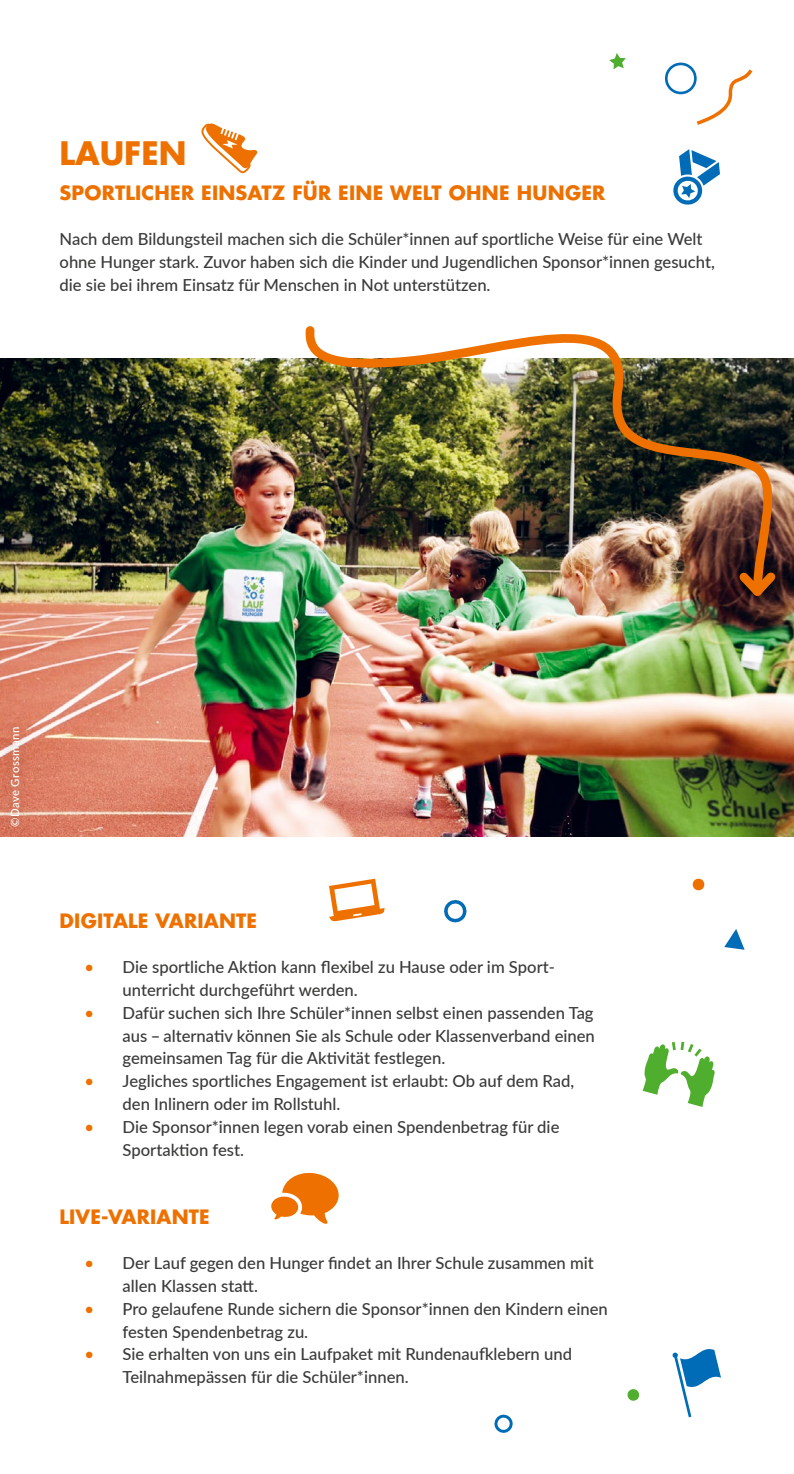
<style>
.page{position:relative;width:794px;height:1474px;background:#fff}
.page>*{position:absolute;margin:0;border:0;box-sizing:border-box;transform-origin:0 0}
.t1{font:700 31.5px "Futura Std";color:#ee7100}
.t2{font:700 19.25px "Futura Std";letter-spacing:.01em;color:#ee7100}
.t3{font:500 16.62px/22.8px "Lato";color:#3a3a39}
.t4{font:500 11.38px "Lato";letter-spacing:.03em;color:#fff}
.s1{color:#ee7100}
</style>
<div class="page">
<img style="left:0;top:359px;width:794px;height:478px">
<img style="left:302px;top:326px;width:492px;height:274px">
<svg style="left:731px;top:564px;width:52px;height:40px;background:#602d12"></svg>
<svg style="left:444px;top:900px;width:23px;height:21px"></svg>
<svg style="left:692px;top:878px;width:13px;height:13px"></svg>
<svg style="left:724px;top:929px;width:20px;height:20px"></svg>
<svg style="left:642px;top:1041px;width:73px;height:65px"></svg>
<svg style="left:609px;top:53px;width:17px;height:17px"></svg>
<svg style="left:665px;top:63px;width:88px;height:62px"></svg>
<svg style="left:673px;top:149px;width:47px;height:56px"></svg>
<svg style="left:201px;top:123px;width:57px;height:50px"></svg>
<svg style="left:627px;top:1389px;width:13px;height:12px"></svg>
<svg style="left:494px;top:1414px;width:19px;height:19px"></svg>
<svg style="left:672px;top:1349px;width:49px;height:68px"></svg>
<svg style="left:329px;top:878px;width:56px;height:44px"></svg>
<div style="left:0;top:714px;width:32px;height:125px;background:#3a3a39;opacity:.3"></div>
<svg style="left:271px;top:1172px;width:68px;height:51px"></svg>
<h1 class="t1" style="left:60px;top:133px;width:128px">LAUFEN</h1>
<p class="t2" style="left:60px;top:180px;width:547px">SPORTLICHER EINSATZ FÜR EINE WELT OHNE HUNGER</p>
<p class="t3" style="left:60px;top:227px;width:657px">Nach dem Bildungsteil machen sich die Schüler*innen auf sportliche Weise für eine Welt ohne Hunger stark. Zuvor haben sich die Kinder und Jugendlichen Sponsor*innen gesucht, die sie bei ihrem Einsatz für Menschen in Not unterstützen.</p>
<p class="t4" style="left:7px;top:827px;width:102px;rotate:-90deg">©Dave Grossmann</p>
<p class="t2" style="left:60px;top:908px;width:199px">DIGITALE VARIANTE</p>
<p class="t3" style="left:123px;top:955px;width:434px;text-indent:-38px"><span class="s1">•</span> Die sportliche Aktion kann flexibel zu Hause oder im Sport&shy;unterricht durchgeführt werden.</p>
<p class="t3" style="left:123px;top:1000px;width:474px;text-align:justify;text-indent:-38px"><span class="s1">•</span> Dafür suchen sich Ihre Schüler*innen selbst einen passenden Tag aus – alternativ können Sie als Schule oder Klassenverband einen gemeinsamen Tag für die Aktivität festlegen.</p>
<p class="t3" style="left:123px;top:1069px;width:453px;text-indent:-38px"><span class="s1">•</span> Jegliches sportliches Engagement ist erlaubt: Ob auf dem Rad, den Inlinern oder im Rollstuhl.</p>
<p class="t3" style="left:123px;top:1114px;width:438px;text-indent:-38px"><span class="s1">•</span> Die Sponsor*innen legen vorab einen Spendenbetrag für die<br>Sportaktion fest.</p>
<p class="t2" style="left:60px;top:1203px;width:152px">LIVE-VARIANTE</p>
<p class="t3" style="left:123px;top:1251px;width:473px;text-indent:-38px"><span class="s1">•</span> Der Lauf gegen den Hunger findet an Ihrer Schule zusammen mit allen Klassen statt.</p>
<p class="t3" style="left:123px;top:1296px;width:487px;text-indent:-38px"><span class="s1">•</span> Pro gelaufene Runde sichern die Sponsor*innen den Kindern einen festen Spendenbetrag zu.</p>
<p class="t3" style="left:123px;top:1342px;width:451px;text-indent:-38px"><span class="s1">•</span> Sie erhalten von uns ein Laufpaket mit Rundenaufklebern und<br>Teilnahmepässen für die Schüler*innen.</p>
</div>
